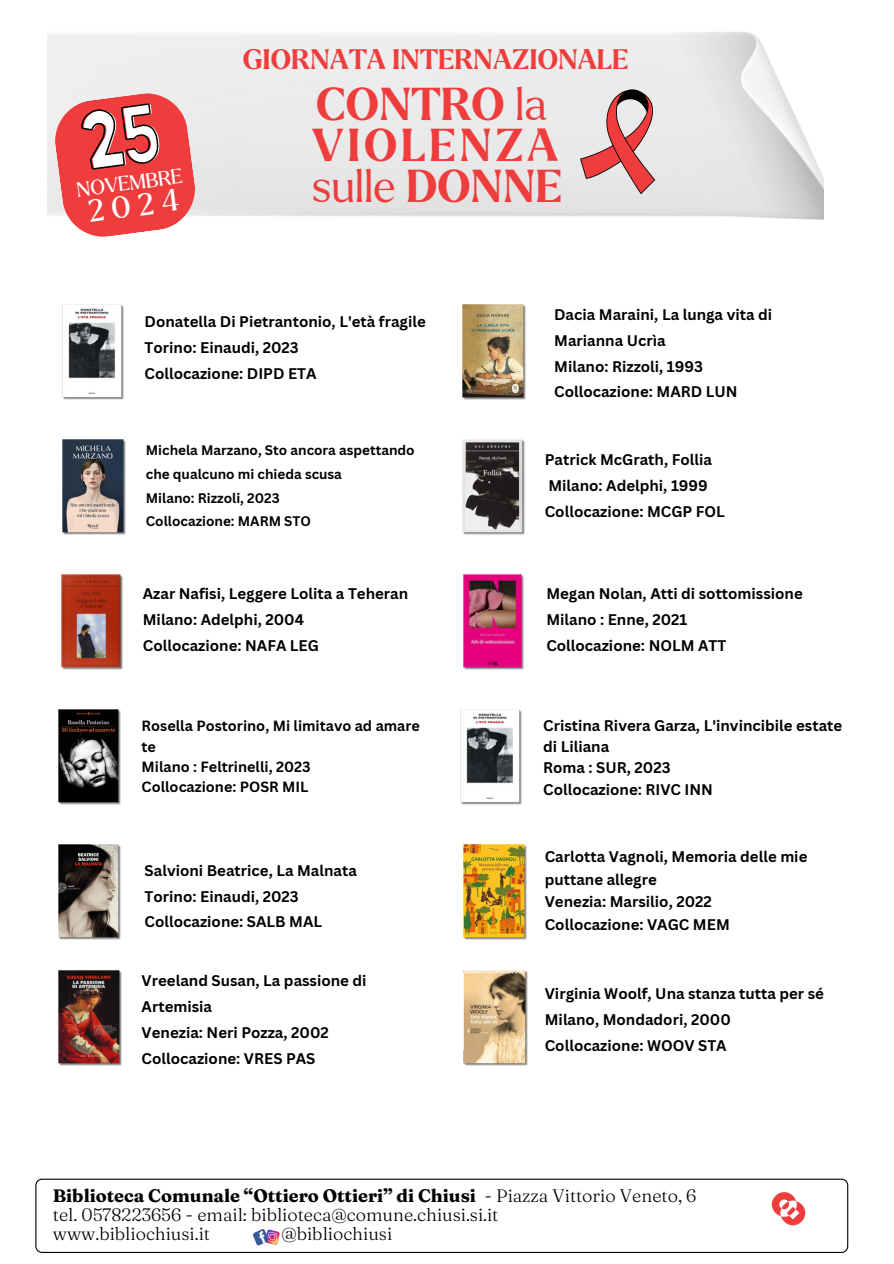
<style>
.page{position:relative;width:894px;height:1264px;background:#fff}
.page>*{position:absolute;margin:0;border:0;box-sizing:border-box;transform-origin:0 0}
.t1{font:700 44.85px/41.1px "Larken";letter-spacing:.08em;color:#ee3d3c}
.t2{font:30.15px "Larken";color:#fff}
.t3{font:700 27.45px "Larken";color:#ee3d3c}
.t4{font:20.1px "Larken";color:#fff}
.t5{font:300 18px/19.2px "Fraunces 9 pt";color:#000}
.t6{font:700 15px/25.8px "Canva Sans";color:#000}
.t7{font:700 14.4px/20.2px "Canva Sans";color:#000}
.t8{font:700 13.5px/23.7px "Canva Sans";color:#000}
.s1{font-weight:300}
.s2{font-weight:700}
</style>
<div class="page">
<svg style="left:52px;top:91px;width:145px;height:146px"></svg>
<svg style="left:580px;top:89px;width:75px;height:105px;background:#d6a2a2"></svg>
<img style="left:62px;top:304px;width:62px;height:96px">
<img style="left:460px;top:709px;width:62px;height:96px">
<svg style="left:35px;top:1178px;width:813px;height:74px"></svg>
<img style="left:253px;top:1229px;width:26px;height:16px">
<img style="left:761px;top:1186px;width:61px;height:64px">
<img style="left:462px;top:304px;width:64px;height:96px">
<img style="left:62px;top:439px;width:64px;height:96px">
<img style="left:462px;top:439px;width:63px;height:96px">
<img style="left:61px;top:574px;width:62px;height:96px">
<img style="left:463px;top:573px;width:61px;height:97px">
<img style="left:58px;top:709px;width:63px;height:96px">
<img style="left:58px;top:844px;width:63px;height:96px">
<img style="left:463px;top:844px;width:64px;height:96px">
<img style="left:58px;top:970px;width:64px;height:96px">
<img style="left:464px;top:970px;width:64px;height:96px">
<p class="t4" style="left:75px;top:180px;width:108px;rotate:-8deg">NOVEMBRE</p>
<h3 class="t2" style="left:86px;top:197px;width:92px;rotate:-8deg">2024</h3>
<h2 class="t3" style="left:243px;top:46px;width:387px">GIORNATA INTERNAZIONALE</h2>
<p class="t1" style="left:312px;top:85px;width:252px">CONTRO <span class="s1">la<br></span>VIOLENZA <span class="s1">sulle</span> DONNE</p>
<p class="t6" style="left:145px;top:308px;width:282px">Donatella Di Pietrantonio, L'età fragile<br>Torino: Einaudi, 2023<br>Collocazione: DIPD ETA</p>
<h6 class="t6" style="left:554px;top:301px;width:219px">Dacia Maraini, La lunga vita di<br>Marianna Ucrìa<br>Milano: Rizzoli, 1993<br>Collocazione: MARD LUN</h6>
<p class="t8" style="left:146px;top:438px;width:270px">Michela Marzano, Sto ancora aspettando che qualcuno mi chieda scusa</p>
<h6 class="t8" style="left:146px;top:485px;width:135px">Milano: Rizzoli, 2023</h6>
<p class="t8" style="left:146px;top:509px;width:167px">Collocazione: MARM STO</p>
<h6 class="t6" style="left:544px;top:446px;width:182px">Patrick McGrath, Follia<br>Milano: Adelphi, 1999<br>Collocazione: MCGP FOL</h6>
<p class="t6" style="left:143px;top:580px;width:267px">Azar Nafisi, Leggere Lolita a Teheran<br>Milano: Adelphi, 2004<br>Collocazione: NAFA LEG</p>
<h6 class="t6" style="left:546px;top:580px;width:258px">Megan Nolan, Atti di sottomissione<br>Milano : Enne, 2021<br>Collocazione: NOLM ATT</h6>
<p class="t7" style="left:141px;top:715px;width:280px">Rosella Postorino, Mi limitavo ad amare te<br>Milano : Feltrinelli, 2023<br>Collocazione: POSR MIL</p>
<h6 class="t6" style="left:543px;top:714px;width:300px;line-height:21.3px">Cristina Rivera Garza, L'invincibile estate di Liliana<br>Roma : SUR, 2023<br>Collocazione: RIVC INN</h6>
<p class="t6" style="left:145px;top:857px;width:214px">Salvioni Beatrice, La Malnata<br>Torino: Einaudi, 2023<br>Collocazione: SALB MAL</p>
<p class="t6" style="left:141px;top:967px;width:226px">Vreeland Susan, La passione di<br>Artemisia<br>Venezia: Neri Pozza, 2002<br>Collocazione: VRES PAS</p>
<h6 class="t6" style="left:544px;top:845px;width:264px;line-height:22.5px">Carlotta Vagnoli, Memoria delle mie puttane allegre<br>Venezia: Marsilio, 2022<br>Collocazione: VAGC MEM</h6>
<h6 class="t6" style="left:544px;top:980px;width:280px">Virginia Woolf, Una stanza tutta per sé<br>Milano, Mondadori, 2000<br>Collocazione: WOOV STA</h6>
<p class="t5" style="left:53px;top:1185px;width:645px"><span class="s2">Biblioteca Comunale “Ottiero Ottieri” di Chiusi</span> - Piazza Vittorio Veneto, 6 tel. 0578223656 - email: biblioteca@comune.chiusi.si.it<br>www.bibliochiusi.it</p>
<p class="t5" style="left:281px;top:1223px;width:112px">@bibliochiusi</p>
</div>
